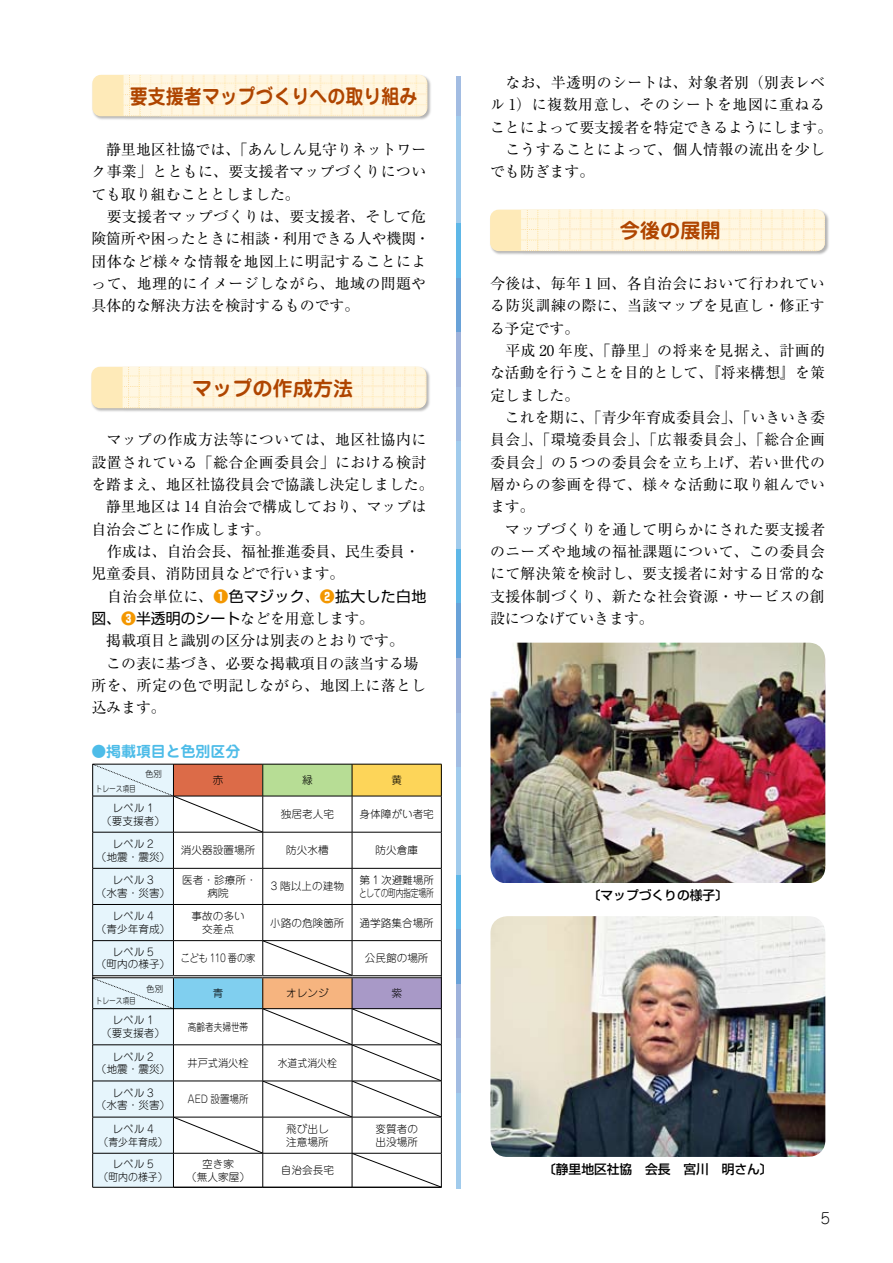
<style>
.page{position:relative;width:893px;height:1263px;background:#fff}
.page>*{position:absolute;margin:0;border:0;box-sizing:border-box;transform-origin:0 0}
.t1{font:700 20.25px "Jun 501 Pro";color:#af4500;scale:.89 1}
.t2{font:700 20.25px "Jun 501 Pro";color:#af4500}
.t3{font:14.85px/22.4px "Ryumin Pro";letter-spacing:.025em;color:#000;text-align:justify}
.t4{font:14.85px/22.4px "Ryumin Pro";color:#000}
.t5{font:14.85px/22.4px "Shin Go Pro";letter-spacing:.025em;color:#000}
.t6{font:700 14.85px "Jun 501 Pro";color:#4dbce8}
.t7{font:500 12.75px "Shin Go Pro";color:#000}
.t8{font:300 10.65px/12.8px "Jun 101 Pro";color:#000;text-align:center}
.t9{font:300 10.65px/12.8px "Jun 101 Pro";letter-spacing:-.035em;color:#000}
.t10{font:300 10.65px "Jun 101 Pro";letter-spacing:-.035em;color:#000;scale:.87 1}
.t11{font:300 10.65px "Jun 101 Pro";color:#000;scale:.81 1}
.t12{font:300 10.65px "Jun 101 Pro";color:#000;scale:.9 1}
.t13{font:300 10.65px "Jun 101 Pro";color:#000;scale:.96 1}
.t14{font:300 10.65px "Jun 101 Pro";color:#000;scale:.93 1}
.t15{font:300 8.55px "Jun 101 Pro";color:#000;scale:.79 1}
.t16{font:300 8.55px "Jun 101 Pro";color:#000}
.s1{font-family:"Ryumin Pro"}
.s2{font-weight:800;color:#f39700}
</style>
<div class="page">
<hr style="left:441px;top:1009px;width:1px;height:35px;background:#000">
<hr style="left:352px;top:1044px;width:90px;height:1px;background:#000">
<hr style="left:441px;top:1045px;width:1px;height:36px;background:#000">
<hr style="left:441px;top:1081px;width:1px;height:36px;background:#000">
<hr style="left:441px;top:1117px;width:1px;height:36px;background:#000">
<hr style="left:92px;top:764px;width:1px;height:32px;background:#000">
<hr style="left:92px;top:796px;width:1px;height:36px;background:#000">
<hr style="left:92px;top:832px;width:1px;height:36px;background:#000">
<hr style="left:92px;top:868px;width:1px;height:36px;background:#000">
<hr style="left:92px;top:904px;width:81px;height:1px;background:#000">
<hr style="left:92px;top:905px;width:1px;height:35px;background:#000">
<hr style="left:441px;top:977px;width:1px;height:31px;background:#000">
<hr style="left:352px;top:1008px;width:90px;height:1px;background:#000">
<hr style="left:441px;top:1153px;width:1px;height:34px;background:#000">
<hr style="left:173px;top:1187px;width:90px;height:1px;background:#000">
<hr style="left:263px;top:1187px;width:89px;height:1px;background:#000">
<hr style="left:352px;top:1187px;width:90px;height:1px;background:#000">
<hr style="left:92px;top:940px;width:81px;height:1px;background:#000">
<hr style="left:92px;top:941px;width:1px;height:36px;background:#000">
<hr style="left:352px;top:904px;width:90px;height:1px;background:#000">
<hr style="left:352px;top:940px;width:90px;height:1px;background:#000">
<hr style="left:441px;top:764px;width:1px;height:32px;background:#000">
<hr style="left:441px;top:796px;width:1px;height:36px;background:#000">
<hr style="left:441px;top:832px;width:1px;height:36px;background:#000">
<hr style="left:441px;top:868px;width:1px;height:36px;background:#000">
<hr style="left:441px;top:905px;width:1px;height:35px;background:#000">
<hr style="left:441px;top:941px;width:1px;height:36px;background:#000">
<hr style="left:92px;top:977px;width:1px;height:31px;background:#000">
<hr style="left:92px;top:1008px;width:81px;height:1px;background:#000">
<hr style="left:92px;top:1009px;width:1px;height:35px;background:#000">
<hr style="left:92px;top:1044px;width:81px;height:1px;background:#000">
<hr style="left:92px;top:1045px;width:1px;height:36px;background:#000">
<hr style="left:92px;top:1081px;width:1px;height:36px;background:#000">
<hr style="left:92px;top:1117px;width:1px;height:36px;background:#000">
<hr style="left:92px;top:1153px;width:1px;height:34px;background:#000">
<hr style="left:92px;top:1187px;width:81px;height:1px;background:#000">
<svg style="left:93px;top:764px;width:348px;height:423px"></svg>
<hr style="left:457px;top:1146px;width:4px;height:42px;background:#a1cbec">
<hr style="left:457px;top:820px;width:4px;height:55px;background:#a1cbec">
<hr style="left:457px;top:495px;width:4px;height:54px;background:#a1cbec">
<hr style="left:457px;top:169px;width:4px;height:55px;background:#a1cbec">
<hr style="left:457px;top:875px;width:4px;height:54px;background:#5eb7e7">
<hr style="left:457px;top:549px;width:4px;height:55px;background:#5eb7e7">
<hr style="left:457px;top:224px;width:4px;height:54px;background:#5eb7e7">
<hr style="left:457px;top:929px;width:4px;height:55px;background:#69a2d8">
<hr style="left:457px;top:604px;width:4px;height:54px;background:#69a2d8">
<hr style="left:457px;top:278px;width:4px;height:55px;background:#69a2d8">
<hr style="left:457px;top:984px;width:4px;height:54px;background:#9eb2db">
<hr style="left:457px;top:658px;width:4px;height:55px;background:#9eb2db">
<hr style="left:457px;top:333px;width:4px;height:54px;background:#9eb2db">
<hr style="left:457px;top:1038px;width:4px;height:55px;background:#a2bce2">
<hr style="left:457px;top:713px;width:4px;height:54px;background:#a2bce2">
<hr style="left:457px;top:387px;width:4px;height:55px;background:#a2bce2">
<hr style="left:457px;top:77px;width:4px;height:39px;background:#a2bce2">
<hr style="left:457px;top:1093px;width:4px;height:54px;background:#a1cbec">
<hr style="left:457px;top:767px;width:4px;height:55px;background:#a1cbec">
<hr style="left:457px;top:442px;width:4px;height:54px;background:#a1cbec">
<hr style="left:457px;top:116px;width:4px;height:55px;background:#a1cbec">
<div style="left:91px;top:73px;width:342px;height:49px;background:#000;opacity:.3"></div>
<svg style="left:92px;top:75px;width:335px;height:41px;background:#fef2d6"></svg>
<svg style="left:123px;top:75px;width:38px;height:41px"></svg>
<img style="left:142px;top:99px;width:285px;height:17px">
<div style="left:489px;top:208px;width:341px;height:49px;background:#000;opacity:.3"></div>
<svg style="left:490px;top:210px;width:335px;height:41px;background:#fef2d6"></svg>
<svg style="left:521px;top:210px;width:38px;height:41px"></svg>
<img style="left:540px;top:234px;width:285px;height:17px">
<div style="left:90px;top:365px;width:342px;height:49px;background:#000;opacity:.3"></div>
<svg style="left:91px;top:367px;width:335px;height:41px;background:#fef2d6"></svg>
<svg style="left:122px;top:367px;width:38px;height:41px"></svg>
<img style="left:141px;top:391px;width:285px;height:17px">
<img style="left:490px;top:643px;width:335px;height:239px;border-radius:17px">
<img style="left:490px;top:916px;width:335px;height:241px;border-radius:17px">
<h1 class="t1" style="left:130px;top:80px;width:325px">要支援者マップづくりへの取り組み</h1>
<p class="t3" style="left:91px;top:137px;width:340px;text-align:left">　静里地区社協では、「あんしん見守りネットワーク事業」とともに、要支援者マップづくりについても取り組むこととしました。<br>　要支援者マップづくりは、要支援者、そして危険箇所や困ったときに相談・利用できる人や機関・団体など様々な情報を地図上に明記することによって、地理的にイメージしながら、地域の問題や具体的な解決方法を検討するものです。</p>
<h1 class="t2" style="left:192px;top:372px;width:163px">マップの作成方法</h1>
<p class="t4" style="left:91px;top:427px;width:344px;text-indent:15px">マップの作成方法等については、地区社協内に設置されている「総合企画委員会」における検討を踏まえ、地区社協役員会で協議し決定しました。　静里地区は 14 自治会で構成しており、マップは自治会ごとに作成します。</p>
<p class="t4" style="left:91px;top:539px;width:330px;text-indent:16px">作成は、自治会長、福祉推進委員、民生委員・児童委員、消防団員などで行います。</p>
<p class="t5" style="left:91px;top:583px;width:336px;text-indent:16px"><span class="s1">自治会単位に、</span><span class="s2">❶</span>色マジック<span class="s1">、</span><span class="s2">❷</span>拡大した白地図、<span class="s2">❸</span>半透明のシート<span class="s1">などを用意します。</span></p>
<p class="t4" style="left:91px;top:628px;width:336px;text-indent:15px">掲載項目と識別の区分は別表のとおりです。<br>　この表に基づき、必要な掲載項目の該当する場所を、所定の色で明記しながら、地図上に落とし込みます。</p>
<p class="t6" style="left:91px;top:739px;width:150px">●掲載項目と色別区分</p>
<p class="t8" style="left:213px;top:772px;width:12px">赤</p>
<p class="t8" style="left:302px;top:772px;width:12px">緑</p>
<p class="t8" style="left:391px;top:772px;width:12px">黄</p>
<p class="t8" style="left:101px;top:800px;width:65px">レベル 1<br>（要支援者）</p>
<p class="t8" style="left:281px;top:806px;width:55px">独居老人宅</p>
<p class="t8" style="left:359px;top:806px;width:76px">身体障がい者宅</p>
<p class="t8" style="left:96px;top:836px;width:76px">レベル 2<br>（地震・震災）</p>
<p class="t8" style="left:181px;top:843px;width:76px">消火器設置場所</p>
<p class="t8" style="left:286px;top:843px;width:44px">防火水槽</p>
<p class="t8" style="left:375px;top:843px;width:44px">防火倉庫</p>
<p class="t8" style="left:96px;top:872px;width:76px">レベル 3<br>（水害・災害）</p>
<p class="t8" style="left:182px;top:872px;width:76px">医者・診療所・病院</p>
<p class="t8" style="left:271px;top:879px;width:75px">3 階以上の建物</p>
<p class="t9" style="left:359px;top:872px;width:76px">第 1 次避難場所としての町内指定場所</p>
<p class="t8" style="left:96px;top:908px;width:76px">レベル 4<br>（青少年育成）</p>
<p class="t8" style="left:192px;top:908px;width:55px">事故の多い交差点</p>
<p class="t8" style="left:270px;top:915px;width:76px">小路の危険箇所</p>
<p class="t8" style="left:359px;top:915px;width:76px">通学路集合場所</p>
<p class="t8" style="left:96px;top:944px;width:76px">レベル 5<br>（町内の様子）</p>
<p class="t10" style="left:181px;top:949px;width:87px">こども 110 番の家</p>
<p class="t8" style="left:365px;top:950px;width:65px">公民館の場所</p>
<p class="t8" style="left:213px;top:986px;width:12px">青</p>
<p class="t8" style="left:286px;top:986px;width:44px">オレンジ</p>
<p class="t8" style="left:391px;top:986px;width:12px">紫</p>
<p class="t8" style="left:101px;top:1013px;width:65px">レベル 1<br>（要支援者）</p>
<p class="t11" style="left:188px;top:1018px;width:76px">高齢者夫婦世帯</p>
<p class="t8" style="left:96px;top:1049px;width:76px">レベル 2<br>（地震・震災）</p>
<p class="t13" style="left:187px;top:1054px;width:65px">井戸式消火栓</p>
<p class="t14" style="left:278px;top:1054px;width:65px">水道式消火栓</p>
<p class="t8" style="left:96px;top:1085px;width:76px">レベル 3<br>（水害・災害）</p>
<p class="t12" style="left:187px;top:1090px;width:70px">AED 設置場所</p>
<p class="t8" style="left:98px;top:1121px;width:71px">レベル 4<br>（青少年育成）</p>
<p class="t8" style="left:286px;top:1121px;width:44px;text-align:left">飛び出し注意場所</p>
<p class="t8" style="left:375px;top:1121px;width:44px;text-align:left">変質者の出没場所</p>
<p class="t8" style="left:98px;top:1156px;width:71px">レベル 5<br>（町内の様子）</p>
<p class="t8" style="left:186px;top:1156px;width:65px">空き家<br>（無人家屋）</p>
<p class="t8" style="left:281px;top:1163px;width:55px">自治会長宅</p>
<p class="t16" style="left:145px;top:767px;width:19px">色別</p>
<p class="t15" style="left:96px;top:782px;width:53px">トレース項目</p>
<p class="t16" style="left:146px;top:982px;width:19px">色別</p>
<p class="t15" style="left:96px;top:994px;width:53px">トレース項目</p>
<p class="t3" style="left:505px;top:70px;width:321px">なお、半透明のシートは、対象者別（別表レベ</p>
<p class="t3" style="left:490px;top:93px;width:336px">ル 1）に複数用意し、そのシートを地図に重ねる</p>
<p class="t4" style="left:490px;top:115px;width:344px">ことによって要支援者を特定できるようにします。</p>
<p class="t3" style="left:505px;top:137px;width:321px">こうすることによって、個人情報の流出を少し</p>
<p class="t3" style="left:490px;top:160px;width:106px">でも防ぎます。</p>
<h1 class="t2" style="left:620px;top:215px;width:102px">今後の展開</h1>
<p class="t3" style="left:490px;top:271px;width:336px">今後は、毎年１回、各自治会において行われている防災訓練の際に、当該マップを見直し・修正する予定です。</p>
<p class="t3" style="left:490px;top:338px;width:336px;text-indent:15px">平成 20 年度、「静里」の将来を見据え、計画的な活動を行うことを目的として、『将来構想』を策定しました。　</p>
<p class="t3" style="left:490px;top:405px;width:336px;text-indent:15px">これを期に、「青少年育成委員会」、「いきいき委員会」、「環境委員会」、「広報委員会」、「総合企画委員会」の 5 つの委員会を立ち上げ、若い世代の層からの参画を得て、様々な活動に取り組んでいます。</p>
<p class="t3" style="left:490px;top:517px;width:336px;text-indent:15px">マップづくりを通して明らかにされた要支援者のニーズや地域の福祉課題について、この委員会にて解決策を検討し、要支援者に対する日常的な支援体制づくり、新たな社会資源・サービスの創設につなげていきます。</p>
<p class="t7" style="left:588px;top:885px;width:142px">〔マップづくりの様子〕</p>
<p class="t7" style="left:543px;top:1159px;width:231px">〔静里地区社協　会長　宮川　明さん〕</p>
</div>
